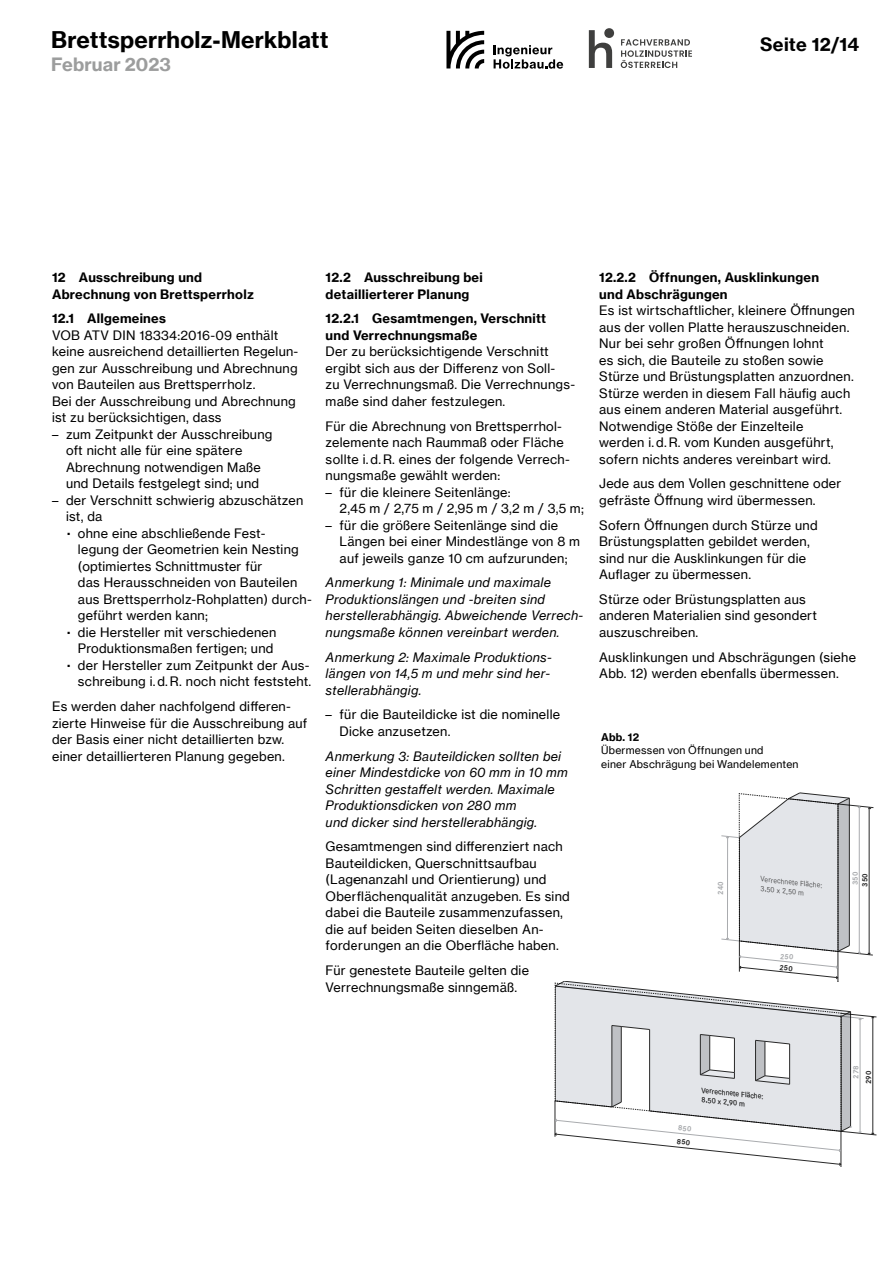
<style>
.page{position:relative;width:893px;height:1263px;background:#fff}
.page>*{position:absolute;margin:0;border:0;box-sizing:border-box;transform-origin:0 0}
.t1{font:22.5px "N Haas Grotesk TX Pro 75 Bd";letter-spacing:.01em;color:#000}
.t2{font:18px "N Haas Grotesk TX Pro 75 Bd";letter-spacing:.005em;color:#9c9d9d}
.t3{font:18px "N Haas Grotesk TX Pro 75 Bd";letter-spacing:.01em;color:#000}
.IHB_2019_Fließ_8_5_1{font:12.75px/16.5px "N Haas Grotesk TX Pro 55 Rg";letter-spacing:.02em;color:#000}
.IHB_2019_Fließ_8_5_1-2{font:12.75px/16.5px "N Haas Grotesk TX Pro 56 It";letter-spacing:.02em;color:#000}
.IHB_2019_Fließ_8_5_1-3{font:12.75px/16.5px "N Haas Grotesk TX Pro 75 Bd";letter-spacing:.02em;color:#000}
.IHB_2019_Fließ_8_5_1-4{font:10.5px/13.5px "N Haas Grotesk TX Pro 55 Rg";letter-spacing:.02em;color:#000}
.t4{font:300 7.8px/9.4px "Corporate S";color:#282828}
.t5{font:700 7.8px "Corporate S";letter-spacing:.005em;color:#a9abae}
.t6{font:700 7.8px "Corporate S";letter-spacing:.005em;color:#282828}
.s1{font-family:"N Haas Grotesk TX Pro 75 Bd"}
</style>
<div class="page">
<svg style="left:446px;top:31px;width:38px;height:37px"></svg>
<svg style="left:494px;top:45px;width:69px;height:24px"></svg>
<svg style="left:589px;top:30px;width:23px;height:38px"></svg>
<div style="left:604px;top:28px;width:10px;height:10px;background:#3f3f3e;border-radius:50%"></div>
<svg style="left:621px;top:39px;width:71px;height:29px"></svg>
<hr style="left:841px;top:1131px;width:1px;height:36px;background:#282828">
<svg style="left:554px;top:793px;width:323px;height:373px"></svg>
<h1 class="t1" style="left:51px;top:26px;width:279px">Brettsperrholz-Merkblatt</h1>
<h2 class="t2" style="left:51px;top:53px;width:121px">Februar 2023</h2>
<h2 class="t3" style="left:760px;top:33px;width:100px">Seite 12/14</h2>
<p class="IHB_2019_Fließ_8_5_1-3" style="left:52px;top:269px;width:203px">12 Ausschreibung und<br>Abrechnung von Brettsperrholz</p>
<p class="IHB_2019_Fließ_8_5_1-3" style="left:52px;top:310px;width:115px">12.1 Allgemeines</p>
<p class="IHB_2019_Fließ_8_5_1" style="left:52px;top:327px;width:248px">VOB ATV DIN 18334:2016-09 enthält keine ausreichend detaillierten Regelun&shy;gen zur Ausschreibung und Abrechnung von Bauteilen aus Brettsperrholz.</p>
<p class="IHB_2019_Fließ_8_5_1" style="left:52px;top:393px;width:245px">Bei der Ausschreibung und Abrechnung ist zu berücksichtigen, dass</p>
<p class="IHB_2019_Fließ_8_5_1" style="left:66px;top:426px;width:208px;text-indent:-14px">– zum Zeitpunkt der Ausschreibung oft nicht alle für eine spätere<br>Abrechnung notwendigen Maße und Details festgelegt sind; und</p>
<p class="IHB_2019_Fließ_8_5_1" style="left:66px;top:492px;width:239px;text-indent:-14px">– der Verschnitt schwierig abzuschätzen ist, da</p>
<p class="IHB_2019_Fließ_8_5_1" style="left:78px;top:525px;width:234px;text-indent:-11px"><span class="s1">·</span> ohne eine abschließende Fest-<br>legung der Geometrien kein Nesting (optimiertes Schnittmuster für<br>das Herausschneiden von Bauteilen aus Brettsperrholz-Rohplatten) durch&shy;geführt werden kann;</p>
<p class="IHB_2019_Fließ_8_5_1" style="left:67px;top:624px;width:211px;text-align:right"><span class="s1">·</span> die Hersteller mit verschiedenen<br>Produktionsmaßen fertigen; und</p>
<p class="IHB_2019_Fließ_8_5_1" style="left:67px;top:657px;width:246px;text-align:right"><span class="s1">·</span> der Hersteller zum Zeitpunkt der Aus&shy;schreibung i. d. R. noch nicht feststeht.</p>
<p class="IHB_2019_Fließ_8_5_1" style="left:52px;top:698px;width:257px">Es werden daher nachfolgend differen&shy;zierte Hinweise für die Ausschreibung auf der Basis einer nicht detaillierten bzw. einer detaillierteren Planung gegeben.</p>
<p class="IHB_2019_Fließ_8_5_1-3" style="left:326px;top:269px;width:159px">12.2 Ausschreibung bei detaillierterer Planung</p>
<p class="IHB_2019_Fließ_8_5_1-3" style="left:326px;top:310px;width:222px">12.2.1 Gesamtmengen, Verschnitt und Verrechnungsmaße</p>
<p class="IHB_2019_Fließ_8_5_1" style="left:326px;top:343px;width:251px">Der zu berücksichtigende Verschnitt ergibt sich aus der Differenz von Soll-<br>zu Verrechnungsmaß. Die Verrechnungs&shy;maße sind daher festzulegen.</p>
<p class="IHB_2019_Fließ_8_5_1" style="left:326px;top:418px;width:246px">Für die Abrechnung von Brettsperrhol&shy;zelemente nach Raummaß oder Fläche sollte i. d. R. eines der folgende Verrech&shy;nungsmaße gewählt werden:</p>
<p class="IHB_2019_Fließ_8_5_1" style="left:340px;top:484px;width:246px;text-indent:-14px">– für die kleinere Seitenlänge:<br>2,45 m / 2,75 m / 2,95 m / 3,2 m / 3,5 m;</p>
<p class="IHB_2019_Fließ_8_5_1" style="left:340px;top:517px;width:242px;text-indent:-14px">– für die größere Seitenlänge sind die<br>Längen bei einer Mindestlänge von 8 m auf jeweils ganze 10 cm aufzurunden;</p>
<p class="IHB_2019_Fließ_8_5_1-2" style="left:326px;top:574px;width:259px">Anmerkung 1: Minimale und maximale Produktionslängen und -breiten sind herstellerabhängig. Abweichende Verrech&shy;nungsmaße können vereinbart werden.</p>
<p class="IHB_2019_Fließ_8_5_1-2" style="left:326px;top:649px;width:227px;text-align:justify">Anmerkung 2: Maximale Produktions&shy;längen von 14,5 m und mehr sind her&shy;stellerabhängig.</p>
<p class="IHB_2019_Fließ_8_5_1" style="left:340px;top:706px;width:222px;text-indent:-14px">– für die Bauteildicke ist die nominelle<br>Dicke anzusetzen.</p>
<p class="IHB_2019_Fließ_8_5_1-2" style="left:326px;top:748px;width:244px">Anmerkung 3: Bauteildicken sollten bei einer Mindestdicke von 60 mm in 10 mm Schritten gestaffelt werden. Maximale Produktionsdicken von 280 mm<br>und dicker sind herstellerabhängig.</p>
<p class="IHB_2019_Fließ_8_5_1" style="left:326px;top:838px;width:246px">Gesamtmengen sind differenziert nach Bauteildicken, Querschnittsaufbau (Lagenanzahl und Orientierung) und Oberflächenqualität anzugeben. Es sind dabei die Bauteile zusammenzufassen, die auf beiden Seiten dieselben An&shy;forderungen an die Oberfläche haben.</p>
<p class="IHB_2019_Fließ_8_5_1" style="left:326px;top:962px;width:205px">Für genestete Bauteile gelten die<br>Verrechnungsmaße sinngemäß.</p>
<p class="t4" style="left:503px;top:886px;width:64px;rotate:6deg">Verrechnete Fläche:<br>8,50 x 2,90 m</p>
<p class="IHB_2019_Fließ_8_5_1-3" style="left:599px;top:269px;width:221px">12.2.2 Öffnungen, Ausklinkungen und Abschrägungen</p>
<p class="IHB_2019_Fließ_8_5_1" style="left:599px;top:302px;width:257px">Es ist wirtschaftlicher, kleinere Öffnungen aus der vollen Platte herauszuschneiden.<br>Nur bei sehr großen Öffnungen lohnt<br>es sich, die Bauteile zu stoßen sowie Stürze und Brüstungsplatten anzuordnen.<br>Stürze werden in diesem Fall häufig auch aus einem anderen Material ausgeführt.<br>Notwendige Stöße der Einzelteile<br>werden i. d. R. vom Kunden ausgeführt, sofern nichts anderes vereinbart wird.</p>
<p class="IHB_2019_Fließ_8_5_1" style="left:599px;top:475px;width:244px">Jede aus dem Vollen geschnittene oder gefräste Öffnung wird übermessen.</p>
<p class="IHB_2019_Fließ_8_5_1" style="left:599px;top:517px;width:220px">Sofern Öffnungen durch Stürze und<br>Brüstungsplatten gebildet werden, sind nur die Ausklinkungen für die<br>Auflager zu übermessen.</p>
<p class="IHB_2019_Fließ_8_5_1" style="left:599px;top:591px;width:219px">Stürze oder Brüstungsplatten aus anderen Materialien sind gesondert auszuschreiben.</p>
<p class="IHB_2019_Fließ_8_5_1" style="left:599px;top:649px;width:258px">Ausklinkungen und Abschrägungen (siehe<br>Abb. 12) werden ebenfalls übermessen.</p>
<p class="IHB_2019_Fließ_8_5_1-4" style="left:601px;top:730px;width:199px"><span class="s1">Abb. 12<br></span>Übermessen von Öffnungen und<br>einer Abschrägung bei Wandelementen</p>
<p class="t5" style="left:715px;top:895px;width:15px;rotate:-90deg">240</p>
<p class="t4" style="left:761px;top:874px;width:64px;rotate:6deg">Verrechnete Fläche:<br>3,50 x 2,50 m</p>
<p class="t5" style="left:850px;top:885px;width:15px;rotate:-90deg">350</p>
<p class="t6" style="left:860px;top:886px;width:15px;rotate:-90deg">350</p>
<p class="t4" style="left:702px;top:1085px;width:64px;rotate:6deg">Verrechnete Fläche:<br>8,50 x 2,90 m</p>
<p class="t5" style="left:850px;top:1079px;width:15px;rotate:-90deg">278</p>
<p class="t6" style="left:863px;top:1084px;width:15px;rotate:-90deg">290</p>
</div>
